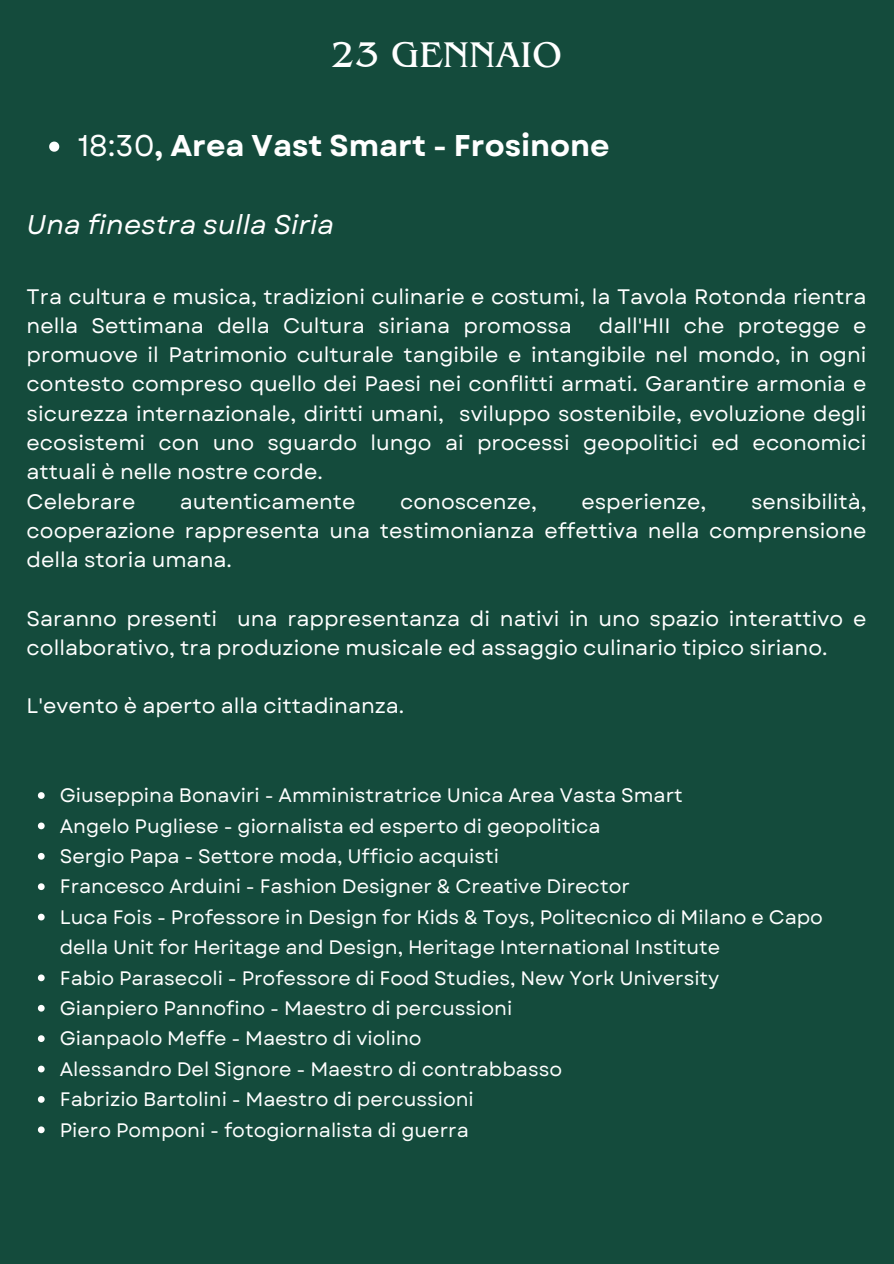
<style>
.page{position:relative;width:894px;height:1264px;background:#fff}
.page>*{position:absolute;margin:0;border:0;box-sizing:border-box;transform-origin:0 0}
.t1{font:37.5px "Benguiat Pro ITC";color:#fff}
.t2{font:700 30px "Garet";color:#fff}
.t3{font:italic 27px "Garet";color:#fff}
.t4{font:21px/29.2px "Garet";color:#fff}
.t5{font:19.5px/30.3px "Garet";color:#fff}
.s1{font-weight:400}
</style>
<div class="page">
<div style="left:0;top:0;width:893px;height:1263px;background:#144b3c"></div>
<svg style="left:49px;top:142px;width:10px;height:10px"></svg>
<svg style="left:38px;top:792px;width:7px;height:7px"></svg>
<svg style="left:38px;top:822px;width:7px;height:7px"></svg>
<svg style="left:38px;top:853px;width:7px;height:6px"></svg>
<svg style="left:38px;top:883px;width:7px;height:7px"></svg>
<svg style="left:38px;top:913px;width:7px;height:7px"></svg>
<svg style="left:38px;top:974px;width:7px;height:7px"></svg>
<svg style="left:38px;top:1004px;width:7px;height:7px"></svg>
<svg style="left:38px;top:1035px;width:7px;height:7px"></svg>
<svg style="left:38px;top:1065px;width:7px;height:7px"></svg>
<svg style="left:38px;top:1096px;width:7px;height:6px"></svg>
<svg style="left:38px;top:1126px;width:7px;height:7px"></svg>
<h1 class="t1" style="left:331px;top:42px;width:232px">23 GENNAIO</h1>
<p class="t2" style="left:78px;top:124px;width:533px"><span class="s1">18:30</span>, Area Vast Smart - Frosinone</p>
<h2 class="t3" style="left:27px;top:205px;width:309px">Una finestra sulla Siria</h2>
<p class="t4" style="left:27px;top:282px;width:841px">Tra cultura e musica, tradizioni culinarie e costumi, la Tavola Rotonda rientra nella Settimana della Cultura siriana promossa</p>
<p class="t4" style="left:27px;top:311px;width:841px;text-align:justify;text-indent:572px">dall'HII che protegge e promuove il Patrimonio culturale tangibile e intangibile nel mondo, in ogni contesto compreso quello dei Paesi nei conflitti armati. Garantire armonia e sicurezza internazionale, diritti umani, sviluppo sostenibile, evoluzione degli ecosistemi con uno sguardo lungo ai processi geopolitici ed economici attuali è nelle nostre corde.</p>
<p class="t4" style="left:27px;top:486px;width:110px">Celebrare</p>
<p class="t4" style="left:180px;top:486px;width:177px">autenticamente</p>
<p class="t4" style="left:400px;top:486px;width:138px">conoscenze,</p>
<p class="t4" style="left:581px;top:486px;width:126px">esperienze,</p>
<p class="t4" style="left:27px;top:486px;width:841px;text-align:justify;text-indent:724px">sensibilità, cooperazione rappresenta una testimonianza effettiva nella comprensione della storia umana.</p>
<p class="t4" style="left:27px;top:603px;width:841px">Saranno presenti una rappresentanza di nativi in uno spazio interattivo e collaborativo, tra produzione musicale ed assaggio culinario tipico siriano.</p>
<p class="t4" style="left:27px;top:691px;width:379px">L'evento è aperto alla cittadinanza.</p>
<p class="t5" style="left:60px;top:780px;width:624px">Giuseppina Bonaviri - Amministratrice Unica Area Vasta Smart</p>
<p class="t5" style="left:60px;top:810px;width:542px">Angelo Pugliese - giornalista ed esperto di geopolitica</p>
<p class="t5" style="left:60px;top:841px;width:440px">Sergio Papa - Settore moda, Ufficio acquisti</p>
<p class="t5" style="left:60px;top:871px;width:571px">Francesco Arduini - Fashion Designer &amp; Creative Director</p>
<p class="t5" style="left:60px;top:902px;width:764px">Luca Fois - Professore in Design for Kids &amp; Toys, Politecnico di Milano e Capo della Unit for Heritage and Design, Heritage International Institute</p>
<p class="t5" style="left:60px;top:962px;width:661px">Fabio Parasecoli - Professore di Food Studies, New York University</p>
<p class="t5" style="left:60px;top:993px;width:454px">Gianpiero Pannofino - Maestro di percussioni</p>
<p class="t5" style="left:60px;top:1023px;width:363px">Gianpaolo Meffe - Maestro di violino</p>
<p class="t5" style="left:60px;top:1053px;width:503px">Alessandro Del Signore - Maestro di contrabbasso</p>
<p class="t5" style="left:60px;top:1084px;width:415px">Fabrizio Bartolini - Maestro di percussioni</p>
<p class="t5" style="left:60px;top:1114px;width:410px">Piero Pomponi - fotogiornalista di guerra</p>
</div>
